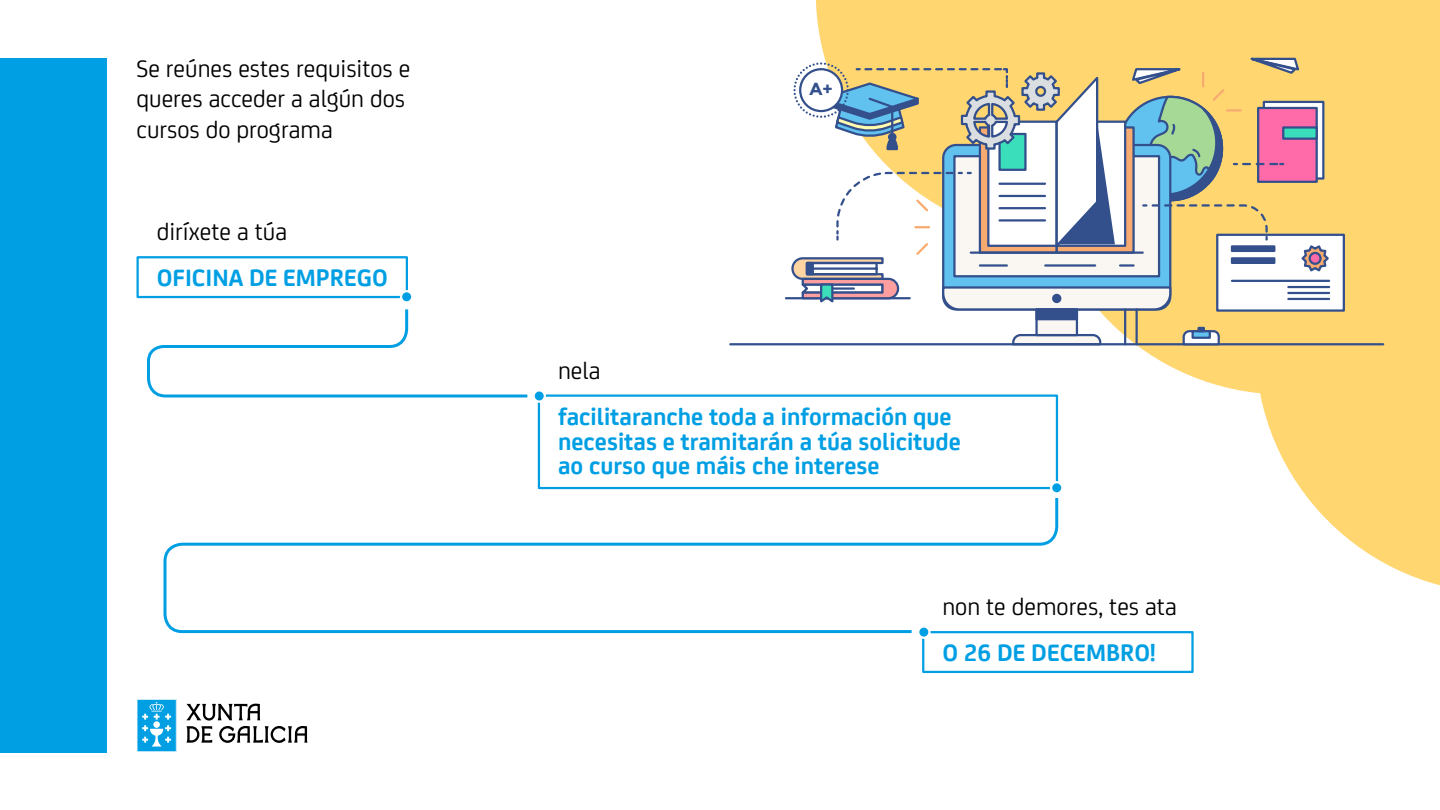
<style>
.page{position:relative;width:1440px;height:810px;background:#fff}
.page>*{position:absolute;margin:0;border:0;box-sizing:border-box;transform-origin:0 0}
.t1{font:700 25.5px/24.6px "FS Joey";color:#009fe3}
.t2{font:25.5px/30.6px "FS Joey";color:#000}
.t3{font:700 17.55px "Montserrat";color:#334f8c}
</style>
<div class="page">
<svg style="left:1078px;top:0;width:362px;height:393px;fill:#ffd670"></svg>
<svg style="left:1255px;top:98px;width:185px;height:488px;fill:#ffd670"></svg>
<div style="left:816px;top:0;width:495px;height:46px;background:#ffd670"></div>
<div style="left:0;top:58px;width:106px;height:694px;background:#009fe3"></div>
<div style="left:136px;top:256px;width:272px;height:42px;border:2px solid #009fe3"></div>
<div style="left:922px;top:631px;width:272px;height:42px;border:2px solid #009fe3"></div>
<div style="left:538px;top:394px;width:520px;height:95px;border:2px solid #009fe3"></div>
<div style="left:401px;top:291px;width:11px;height:11px;background:#009fe3;border-radius:50%"></div>
<div style="left:400px;top:290px;width:13px;height:14px;border:2px solid #fff;border-radius:50%"></div>
<div style="left:917px;top:625px;width:14px;height:14px;border:2px solid #fff;border-radius:50%"></div>
<svg style="left:1051px;top:482px;width:11px;height:11px"></svg>
<div style="left:1050px;top:481px;width:14px;height:14px;border:2px solid #fff;border-radius:50%"></div>
<svg style="left:534px;top:390px;width:11px;height:12px"></svg>
<div style="left:532px;top:389px;width:14px;height:14px;border:2px solid #fff;border-radius:50%"></div>
<svg style="left:147px;top:309px;width:381px;height:89px"></svg>
<svg style="left:163px;top:498px;width:897px;height:137px"></svg>
<div style="left:1216px;top:234px;width:129px;height:78px;background:#fff;border:2px solid #334f8c"></div>
<svg style="left:1011px;top:333px;width:92px;height:14px"></svg>
<div style="left:1035px;top:308px;width:43px;height:28px;background:#faf7f2;border:2px solid #334f8c"></div>
<div style="left:1035px;top:308px;width:43px;height:12px;background:#334f8c"></div>
<hr style="left:730px;top:343px;width:653px;height:2px;background:#334f8c">
<svg style="left:1181px;top:329px;width:40px;height:18px"></svg>
<div style="left:1192px;top:330px;width:19px;height:9px;background:#61c2f0;border:2px solid #334f8c"></div>
<div style="left:1197px;top:327px;width:8px;height:5px;background:#334f8c"></div>
<hr style="left:786px;top:297px;width:124px;height:2px;background:#334f8c">
<hr style="left:1124px;top:309px;width:2px;height:35px;background:#334f8c">
<hr style="left:1136px;top:309px;width:2px;height:35px;background:#334f8c">
<svg style="left:790px;top:46px;width:541px;height:266px"></svg>
<svg style="left:137px;top:699px;width:40px;height:53px;background:#37b3e8"></svg>
<svg style="left:186px;top:704px;width:122px;height:39px"></svg>
<p class="t2" style="left:136px;top:52px;width:275px">Se reúnes estes requisitos e queres acceder a algún dos cursos do programa</p>
<p class="t2" style="left:157px;top:214px;width:132px">diríxete a túa</p>
<p class="t1" style="left:157px;top:263px;width:233px">OFICINA DE EMPREGO</p>
<p class="t2" style="left:558px;top:354px;width:44px">nela</p>
<p class="t3" style="left:810px;top:78px;width:25px">A+</p>
<p class="t1" style="left:558px;top:403px;width:404px">facilitaranche toda a información que necesitas e tramitarán a túa solicitude ao curso que máis che interese</p>
<p class="t2" style="left:942px;top:589px;width:236px">non te demores, tes ata</p>
<p class="t1" style="left:942px;top:638px;width:215px">O 26 DE DECEMBRO!</p>
</div>
